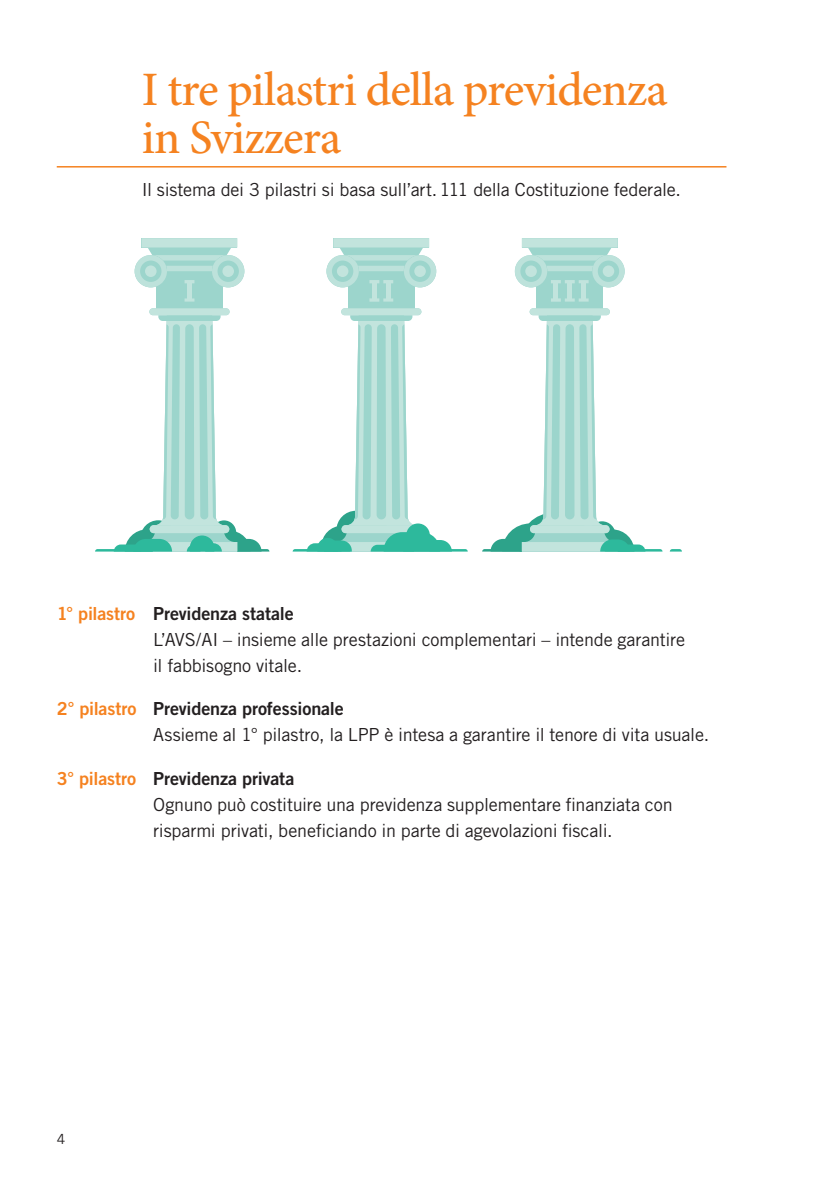
<style>
.page{position:relative;width:840px;height:1191px;background:#fff}
.page>*{position:absolute;margin:0;border:0;box-sizing:border-box;transform-origin:0 0}
.t1{font:500 48px/48px "Minion Pro";letter-spacing:-.02em;color:#f58220}
.t2{font:18px/26px "Trade Gothic LT Std";letter-spacing:-.01em;color:#231f20}
.t3{font:18px "Trade Gothic LT Std Bd 2";letter-spacing:-.01em;color:#231f20}
.t4{font:14px "Trade Gothic LT Std";color:#231f20}
.s1{color:#f58220}
</style>
<div class="page">
<hr style="left:57px;top:166px;width:669px;height:1px;background:#f58220">
<div style="left:536px;top:270px;width:67px;height:38px;background:#9cd5cc"></div>
<div style="left:553px;top:283px;width:5px;height:15px;background:#c2e4dd"></div>
<div style="left:567px;top:283px;width:5px;height:15px;background:#c2e4dd"></div>
<div style="left:581px;top:283px;width:5px;height:15px;background:#c2e4dd"></div>
<svg style="left:551px;top:298px;width:37px;height:4px"></svg>
<svg style="left:670px;top:549px;width:11px;height:2px"></svg>
<div style="left:348px;top:270px;width:66px;height:38px;background:#9cd5cc"></div>
<hr style="left:372px;top:283px;width:4px;height:15px;background:#c2e4dd">
<div style="left:385px;top:283px;width:5px;height:15px;background:#c2e4dd"></div>
<svg style="left:369px;top:298px;width:24px;height:4px"></svg>
<div style="left:341px;top:308px;width:80px;height:7px;background:#c2e4dd;border-radius:3px"></div>
<svg style="left:326px;top:238px;width:110px;height:49px"></svg>
<div style="left:414px;top:265px;width:11px;height:12px;background:#c2e4dd;border-radius:50%"></div>
<svg style="left:482px;top:315px;width:180px;height:236px"></svg>
<div style="left:529px;top:308px;width:80px;height:7px;background:#c2e4dd;border-radius:3px"></div>
<svg style="left:514px;top:238px;width:110px;height:49px"></svg>
<div style="left:602px;top:265px;width:12px;height:12px;background:#c2e4dd;border-radius:50%"></div>
<svg style="left:292px;top:315px;width:175px;height:236px"></svg>
<div style="left:406px;top:523px;width:23px;height:24px;background:#2db99c;border-radius:50%"></div>
<div style="left:156px;top:270px;width:67px;height:38px;background:#9cd5cc"></div>
<div style="left:187px;top:283px;width:5px;height:15px;background:#c2e4dd"></div>
<svg style="left:184px;top:298px;width:10px;height:4px"></svg>
<div style="left:149px;top:308px;width:80px;height:7px;background:#c2e4dd;border-radius:3px"></div>
<svg style="left:134px;top:238px;width:110px;height:49px"></svg>
<div style="left:222px;top:265px;width:12px;height:12px;background:#c2e4dd;border-radius:50%"></div>
<svg style="left:95px;top:315px;width:174px;height:236px"></svg>
<h1 class="t1" style="left:142px;top:66px;width:527px">I tre pilastri della previdenza in Svizzera</h1>
<p class="t2" style="left:142px;top:176px;width:536px">Il sistema dei 3 pilastri si basa sull’art. 111 della Costituzione federale.</p>
<p class="t3" style="left:57px;top:603px;width:238px"><span class="s1">1° pilastro</span> Previdenza statale</p>
<p class="t2" style="left:153px;top:627px;width:533px">L’AVS/AI – insieme alle prestazioni complementari – intende garantire il fabbisogno vitale.</p>
<p class="t3" style="left:57px;top:698px;width:288px"><span class="s1">2° pilastro</span> Previdenza professionale</p>
<p class="t2" style="left:153px;top:722px;width:553px">Assieme al 1° pilastro, la LPP è intesa a garantire il tenore di vita usuale.</p>
<p class="t3" style="left:57px;top:767px;width:239px"><span class="s1">3° pilastro</span> Previdenza privata</p>
<p class="t2" style="left:153px;top:791px;width:520px">Ognuno può costituire una previdenza supplementare finanziata con risparmi privati, beneficiando in parte di agevolazioni fiscali.</p>
<p class="t4" style="left:57px;top:1131px;width:10px">4</p>
</div>
